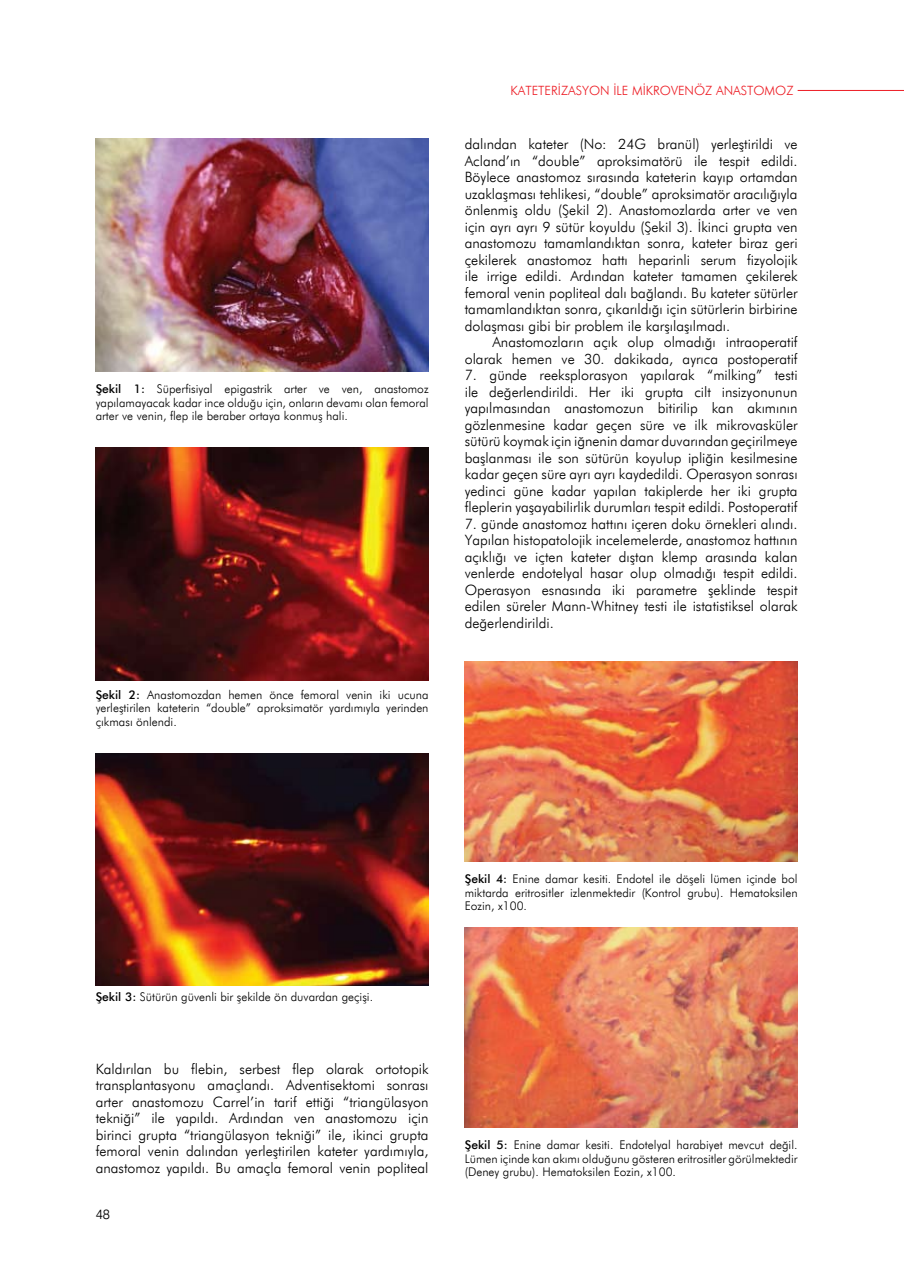
<style>
.page{position:relative;width:904px;height:1285px;background:#fff}
.page>*{position:absolute;margin:0;border:0;box-sizing:border-box;transform-origin:0 0}
.t1{font:300 14.25px/16.5px "Futura BT";color:#000;text-align:justify}
.t2{font:300 13.5px "Swiss 721 BT";color:#000}
.t3{font:300 12.75px "Futura BT";color:#ed1c24}
.t4{font:300 12px/13.5px "Futura BT";color:#000;text-align:justify}
.s1{font-weight:500}
</style>
<div class="page">
<img style="left:96px;top:138px;width:332px;height:233px">
<img style="left:96px;top:447px;width:332px;height:233px">
<img style="left:96px;top:753px;width:332px;height:232px">
<img style="left:465px;top:661px;width:332px;height:200px">
<img style="left:465px;top:927px;width:332px;height:200px">
<hr style="left:797px;top:90px;width:107px;height:1px;background:#ed1c24">
<p class="t4" style="left:96px;top:382px;width:334px"><span class="s1">Şekil 1:</span> Süperfisiyal epigastrik arter ve ven, anastomoz yapılamayacak kadar ince olduğu için, onların devamı olan femoral arter ve venin, flep ile beraber ortaya konmuş hali.</p>
<p class="t4" style="left:96px;top:687px;width:334px"><span class="s1">Şekil 2:</span> Anastomozdan hemen önce femoral venin iki ucuna yerleştirilen kateterin “double” aproksimatör yardımıyla yerinden çıkması önlendi.</p>
<p class="t3" style="left:510px;top:83px;width:284px">KATETERİZASYON İLE MİKROVENÖZ ANASTOMOZ</p>
<p class="t1" style="left:465px;top:136px;width:334px">dalından kateter (No: 24G branül) yerleştirildi ve Acland’ın “double” aproksimatörü ile tespit edildi.<br>Böylece anastomoz sırasında kateterin kayıp ortamdan uzaklaşması tehlikesi, “double” aproksimatör aracılığıyla önlenmiş oldu (Şekil 2). Anastomozlarda arter ve ven için ayrı ayrı 9 sütür koyuldu (Şekil 3). İkinci grupta ven anastomozu tamamlandıktan sonra, kateter biraz geri çekilerek anastomoz hattı heparinli serum fizyolojik ile irrige edildi. Ardından kateter tamamen çekilerek femoral venin popliteal dalı bağlandı. Bu kateter sütürler tamamlandıktan sonra, çıkarıldığı için sütürlerin birbirine dolaşması gibi bir problem ile karşılaşılmadı.</p>
<p class="t1" style="left:465px;top:334px;width:334px;text-align:right">Anastomozların açık olup olmadığı intraoperatif olarak hemen ve 30. dakikada, ayrıca postoperatif</p>
<p class="t1" style="left:465px;top:367px;width:334px">7. günde reeksplorasyon yapılarak “milking” testi ile değerlendirildi. Her iki grupta cilt insizyonunun yapılmasından anastomozun bitirilip kan akımının gözlenmesine kadar geçen süre ve ilk mikrovasküler sütürü koymak için iğnenin damar duvarından geçirilmeye başlanması ile son sütürün koyulup ipliğin kesilmesine kadar geçen süre ayrı ayrı kaydedildi. Operasyon sonrası yedinci güne kadar yapılan takiplerde her iki grupta fleplerin yaşayabilirlik durumları tespit edildi. Postoperatif</p>
<p class="t1" style="left:465px;top:515px;width:334px">7. günde anastomoz hattını içeren doku örnekleri alındı.<br>Yapılan histopatolojik incelemelerde, anastomoz hattının açıklığı ve içten kateter dıştan klemp arasında kalan venlerde endotelyal hasar olup olmadığı tespit edildi.<br>Operasyon esnasında iki parametre şeklinde tespit edilen süreler Mann-Whitney testi ile istatistiksel olarak değerlendirildi.</p>
<p class="t4" style="left:96px;top:990px;width:279px"><span class="s1">Şekil 3:</span> Sütürün güvenli bir şekilde ön duvardan geçişi.</p>
<p class="t1" style="left:96px;top:1060px;width:334px">Kaldırılan bu flebin, serbest flep olarak ortotopik transplantasyonu amaçlandı. Adventisektomi sonrası arter anastomozu Carrel’in tarif ettiği “triangülasyon tekniği” ile yapıldı. Ardından ven anastomozu için birinci grupta “triangülasyon tekniği” ile, ikinci grupta femoral venin dalından yerleştirilen kateter yardımıyla, anastomoz yapıldı. Bu amaçla femoral venin popliteal</p>
<p class="t2" style="left:96px;top:1205px;width:16px">48</p>
<p class="t4" style="left:465px;top:872px;width:334px"><span class="s1">Şekil 4:</span> Enine damar kesiti. Endotel ile döşeli lümen içinde bol miktarda eritrositler izlenmektedir (Kontrol grubu). Hematoksilen Eozin, x100.</p>
<p class="t4" style="left:465px;top:1137px;width:334px"><span class="s1">Şekil 5:</span> Enine damar kesiti. Endotelyal harabiyet mevcut değil.<br>Lümen içinde kan akımı olduğunu gösteren eritrositler görülmektedir (Deney grubu). Hematoksilen Eozin, x100.</p>
</div>
